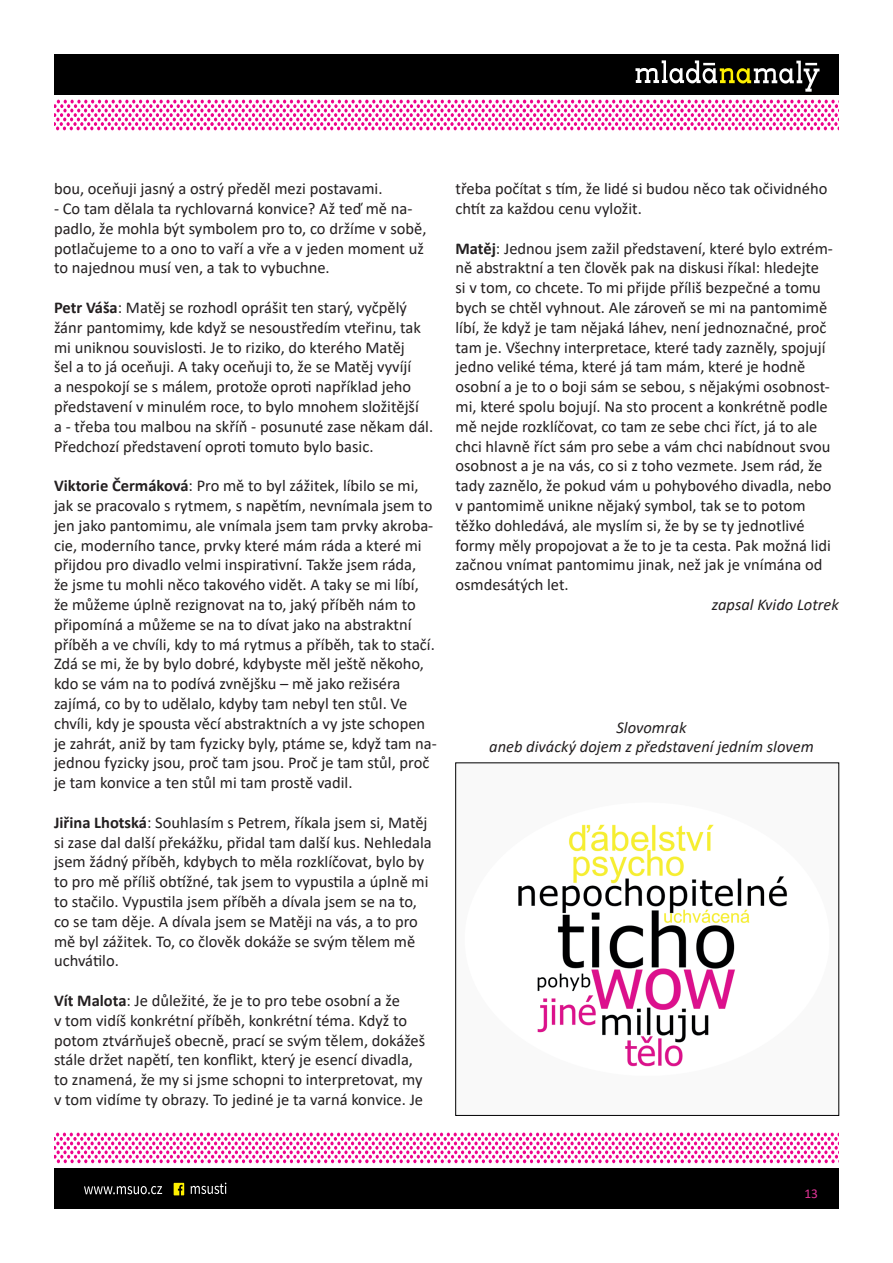
<style>
.page{position:relative;width:893px;height:1263px;background:#fff}
.page>*{position:absolute;margin:0;border:0;box-sizing:border-box;transform-origin:0 0}
.t1{font:16.5px/19.8px "Calibri";color:#231f20}
.t2{font:italic 16.5px/19.8px "Calibri";color:#231f20;text-align:center}
.t3{font:13.5px "Calibri";color:#df3495}
.s1{font-weight:700}
</style>
<div class="page">
<div style="left:54px;top:1169px;width:785px;height:40px;background:#000"></div>
<svg style="left:54px;top:1132px;width:785px;height:31px"></svg>
<svg style="left:84px;top:1182px;width:142px;height:13px"></svg>
<div style="left:54px;top:54px;width:785px;height:40px;background:#000"></div>
<svg style="left:54px;top:100px;width:785px;height:30px"></svg>
<svg style="left:635px;top:60px;width:184px;height:32px"></svg>
<img style="left:518px;top:824px;width:269px;height:243px">
<p class="t1" style="left:54px;top:178px;width:330px">bou, oceňuji jasný a ostrý předěl mezi postavami.</p>
<p class="t1" style="left:54px;top:198px;width:374px">- Co tam dělala ta rychlovarná konvice? Až teď mě na&shy;padlo, že mohla být symbolem pro to, co držíme v sobě, potlačujeme to a ono to vaří a vře a v jeden moment už to najednou musí ven, a tak to vybuchne.</p>
<p class="t1" style="left:54px;top:297px;width:381px"><span class="s1">Petr Váša</span>: Matěj se rozhodl oprášit ten starý, vyčpělý žánr pantomimy, kde když se nesoustředím vteřinu, tak mi uniknou souvislosti. Je to riziko, do kterého Matěj<br>šel a to já oceňuji. A taky oceňuji to, že se Matěj vyvíjí<br>a nespokojí se s málem, protože oproti například jeho představení v minulém roce, to bylo mnohem složitější<br>a - třeba tou malbou na skříň - posunuté zase někam dál.<br>Předchozí představení oproti tomuto bylo basic.</p>
<p class="t1" style="left:54px;top:475px;width:384px"><span class="s1">Viktorie Čermáková</span>: Pro mě to byl zážitek, líbilo se mi, jak se pracovalo s rytmem, s napětím, nevnímala jsem to jen jako pantomimu, ale vnímala jsem tam prvky akroba&shy;cie, moderního tance, prvky které mám ráda a které mi přijdou pro divadlo velmi inspirativní. Takže jsem ráda,<br>že jsme tu mohli něco takového vidět. A taky se mi líbí, že můžeme úplně rezignovat na to, jaký příběh nám to připomíná a můžeme se na to dívat jako na abstraktní příběh a ve chvíli, kdy to má rytmus a příběh, tak to stačí.<br>Zdá se mi, že by bylo dobré, kdybyste měl ještě někoho, kdo se vám na to podívá zvnějšku – mě jako režiséra zajímá, co by to udělalo, kdyby tam nebyl ten stůl. Ve chvíli, kdy je spousta věcí abstraktních a vy jste schopen je zahrát, aniž by tam fyzicky byly, ptáme se, když tam na&shy;jednou fyzicky jsou, proč tam jsou. Proč je tam stůl, proč je tam konvice a ten stůl mi tam prostě vadil.</p>
<p class="t1" style="left:54px;top:812px;width:379px"><span class="s1">Jiřina Lhotská</span>: Souhlasím s Petrem, říkala jsem si, Matěj si zase dal další překážku, přidal tam další kus. Nehledala jsem žádný příběh, kdybych to měla rozklíčovat, bylo by to pro mě příliš obtížné, tak jsem to vypustila a úplně mi to stačilo. Vypustila jsem příběh a dívala jsem se na to, co se tam děje. A dívala jsem se Matěji na vás, a to pro mě byl zážitek. To, co člověk dokáže se svým tělem mě uchvátilo.</p>
<p class="t1" style="left:54px;top:990px;width:373px"><span class="s1">Vít Malota</span>: Je důležité, že je to pro tebe osobní a že<br>v tom vidíš konkrétní příběh, konkrétní téma. Když to potom ztvárňuješ obecně, prací se svým tělem, dokážeš stále držet napětí, ten konflikt, který je esencí divadla, to znamená, že my si jsme schopni to interpretovat, my v tom vidíme ty obrazy. To jediné je ta varná konvice. Je</p>
<p class="t1" style="left:455px;top:178px;width:373px">třeba počítat s tím, že lidé si budou něco tak očividného chtít za každou cenu vyložit.</p>
<p class="t1" style="left:455px;top:238px;width:379px"><span class="s1">Matěj</span>: Jednou jsem zažil představení, které bylo extrém&shy;ně abstraktní a ten člověk pak na diskusi říkal: hledejte si v tom, co chcete. To mi přijde příliš bezpečné a tomu bych se chtěl vyhnout. Ale zároveň se mi na pantomimě líbí, že když je tam nějaká láhev, není jednoznačné, proč tam je. Všechny interpretace, které tady zazněly, spojují jedno veliké téma, které já tam mám, které je hodně osobní a je to o boji sám se sebou, s nějakými osobnost&shy;mi, které spolu bojují. Na sto procent a konkrétně podle mě nejde rozklíčovat, co tam ze sebe chci říct, já to ale chci hlavně říct sám pro sebe a vám chci nabídnout svou osobnost a je na vás, co si z toho vezmete. Jsem rád, že tady zaznělo, že pokud vám u pohybového divadla, nebo v pantomimě unikne nějaký symbol, tak se to potom těžko dohledává, ale myslím si, že by se ty jednotlivé formy měly propojovat a že to je ta cesta. Pak možná lidi začnou vnímat pantomimu jinak, než jak je vnímána od osmdesátých let.</p>
<p class="t2" style="left:712px;top:594px;width:129px">zapsal Kvido Lotrek</p>
<p class="t2" style="left:489px;top:716px;width:326px">Slovomrak<br>aneb divácký dojem z představení jedním slovem</p>
<p class="t3" style="left:804px;top:1184px;width:15px">13</p>
</div>
